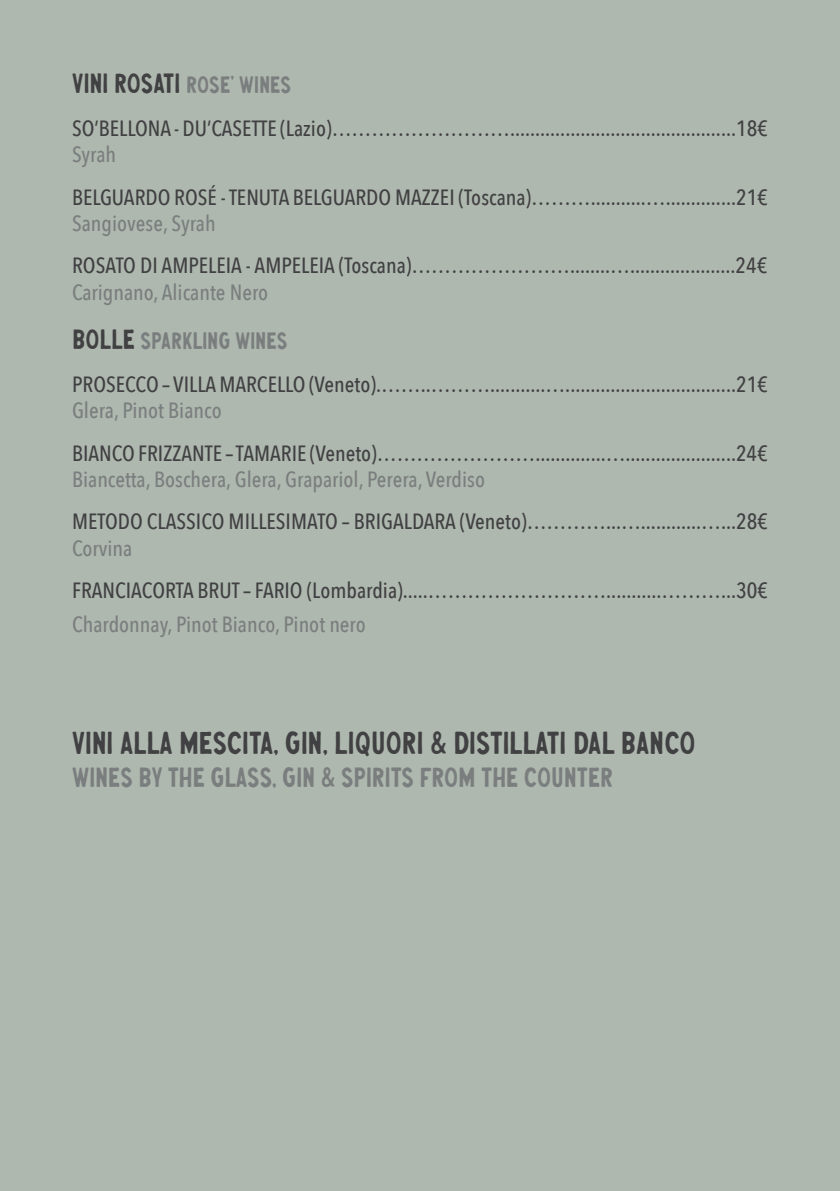
<style>
.page{position:relative;width:840px;height:1191px;background:#fff}
.page>*{position:absolute;margin:0;border:0;box-sizing:border-box;transform-origin:0 0}
.t1{font:condensed 32px "Franklin Stone";color:#414042}
.t2{font:condensed 28px "Franklin Stone";color:#7b7e7e}
.t3{font:condensed 28px "Franklin Stone";color:#414042}
.t4{font:condensed 24px "Franklin Stone";color:#7b7e7e}
.t5{font:500 22px/26.4px "Avenir Next Condensed";color:#414042}
.s1{font-size:24px;color:#7b7e7e}
.s2{color:#7b7e7e}
.s3{font-size:28px;color:#414042}
</style>
<div class="page">
<div style="left:0;top:0;width:839px;height:1191px;background:#aeb8af"></div>
<p class="t3" style="left:72px;top:69px;width:220px">VINI ROSATI <span class="s1">ROSE’ WINES</span></p>
<p class="t5" style="left:72px;top:115px;width:697px">SO’BELLONA - DU’CASETTE (Lazio)……………………….............................................18€<br><span class="s2">Syrah</span></p>
<p class="t5" style="left:72px;top:184px;width:697px">BELGUARDO ROSÉ - TENUTA BELGUARDO MAZZEI (Toscana)………...........…..............21€<br><span class="s2">Sangiovese, Syrah</span></p>
<p class="t5" style="left:72px;top:252px;width:696px">ROSATO DI AMPELEIA - AMPELEIA (Toscana)……………………........….....................24€<br><span class="s2">Carignano, Alicante Nero</span></p>
<p class="t4" style="left:72px;top:328px;width:217px"><span class="s3">BOLLE</span> SPARKLING WINES</p>
<p class="t5" style="left:72px;top:371px;width:697px">PROSECCO – VILLA MARCELLO (Veneto).……..………...........…..................................21€<br><span class="s2">Glera, Pinot Bianco</span></p>
<p class="t5" style="left:72px;top:440px;width:697px">BIANCO FRIZZANTE – TAMARIE (Veneto)……………………..............…......................24€<br><span class="s2">Biancetta, Boschera, Glera, Grapariol, Perera, Verdiso</span></p>
<p class="t5" style="left:72px;top:508px;width:697px">METODO CLASSICO MILLESIMATO – BRIGALDARA (Veneto)…………...…............…...28€<br><span class="s2">Corvina</span></p>
<p class="t5" style="left:72px;top:574px;width:697px;line-height:33.6px">FRANCIACORTA BRUT – FARIO (Lombardia).....………………………...........………...30€<br><span class="s2">Chardonnay, Pinot Bianco, Pinot nero</span></p>
<p class="t1" style="left:72px;top:725px;width:624px">VINI ALLA MESCITA, GIN, LIQUORI &amp; DISTILLATI DAL BANCO</p>
<p class="t2" style="left:72px;top:762px;width:542px">WINES BY THE GLASS, GIN &amp; SPIRITS FROM THE COUNTER</p>
</div>
